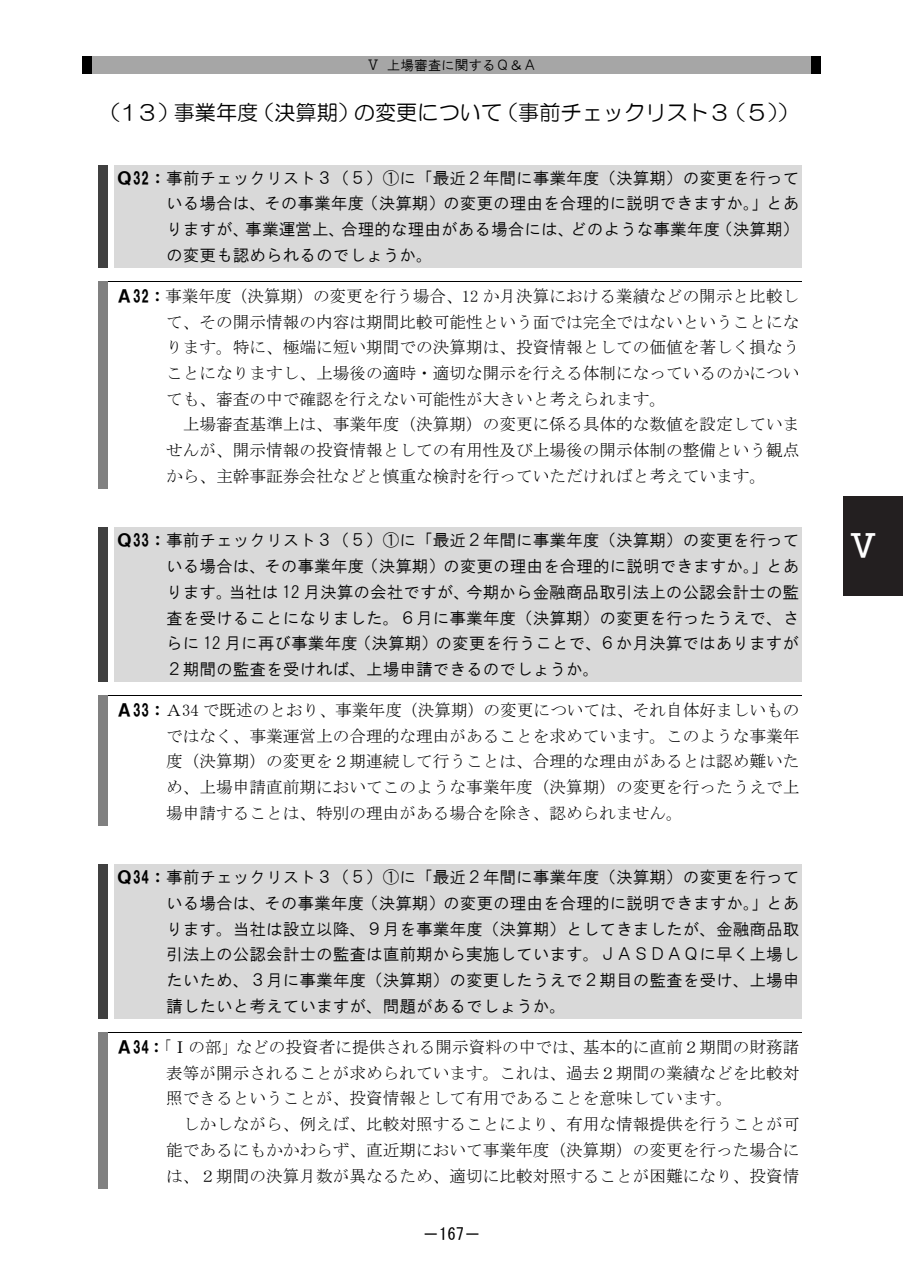
<style>
.page{position:relative;width:903px;height:1275px;background:#fff}
.page>*{position:absolute;margin:0;border:0;box-sizing:border-box;transform-origin:0 0}
.t1{font:35px "MS Gothic";color:#fff}
.t2{font:21.18px "HG Maru Gothic MPRO";color:#000}
.t3{font:16.62px/25.7px "MS Mincho";color:#000;text-align:justify}
.t4{font:16.62px/25.7px "HG Gothic M";color:#000;text-align:justify}
.t5{font:16.62px "MS Gothic";color:#000}
.t6{font:13.65px "HG Gothic M";color:#000}
.s1{font-family:"HG Soei Kakugothic UB"}
</style>
<div class="page">
<div style="left:91px;top:56px;width:721px;height:18px;background:#a6a6a6"></div>
<div style="left:82px;top:56px;width:9px;height:18px;background:#000"></div>
<div style="left:812px;top:56px;width:9px;height:18px;background:#000"></div>
<div style="left:114px;top:165px;width:687px;height:26px;background:#d9d9d9"></div>
<div style="left:99px;top:165px;width:9px;height:26px;background:#404040"></div>
<div style="left:114px;top:191px;width:687px;height:25px;background:#d9d9d9"></div>
<div style="left:99px;top:191px;width:9px;height:25px;background:#404040"></div>
<div style="left:114px;top:216px;width:687px;height:26px;background:#d9d9d9"></div>
<div style="left:99px;top:216px;width:9px;height:26px;background:#404040"></div>
<div style="left:114px;top:242px;width:687px;height:26px;background:#d9d9d9"></div>
<div style="left:99px;top:242px;width:9px;height:26px;background:#404040"></div>
<hr style="left:99px;top:281px;width:702px;height:1px;background:#000">
<div style="left:99px;top:281px;width:9px;height:28px;background:#808080"></div>
<div style="left:99px;top:309px;width:9px;height:25px;background:#808080"></div>
<div style="left:99px;top:334px;width:9px;height:26px;background:#808080"></div>
<div style="left:99px;top:360px;width:9px;height:26px;background:#808080"></div>
<div style="left:99px;top:386px;width:9px;height:26px;background:#808080"></div>
<div style="left:99px;top:412px;width:9px;height:25px;background:#808080"></div>
<div style="left:99px;top:437px;width:9px;height:26px;background:#808080"></div>
<div style="left:99px;top:463px;width:9px;height:26px;background:#808080"></div>
<div style="left:114px;top:527px;width:687px;height:26px;background:#d9d9d9"></div>
<div style="left:99px;top:527px;width:9px;height:26px;background:#404040"></div>
<div style="left:114px;top:553px;width:687px;height:26px;background:#d9d9d9"></div>
<div style="left:99px;top:553px;width:9px;height:26px;background:#404040"></div>
<div style="left:114px;top:579px;width:687px;height:26px;background:#d9d9d9"></div>
<div style="left:99px;top:579px;width:9px;height:26px;background:#404040"></div>
<div style="left:114px;top:605px;width:687px;height:25px;background:#d9d9d9"></div>
<div style="left:99px;top:605px;width:9px;height:25px;background:#404040"></div>
<div style="left:114px;top:630px;width:687px;height:26px;background:#d9d9d9"></div>
<div style="left:99px;top:630px;width:9px;height:26px;background:#404040"></div>
<div style="left:114px;top:656px;width:687px;height:26px;background:#d9d9d9"></div>
<div style="left:99px;top:656px;width:9px;height:26px;background:#404040"></div>
<hr style="left:99px;top:695px;width:702px;height:1px;background:#000">
<div style="left:99px;top:696px;width:9px;height:27px;background:#808080"></div>
<div style="left:99px;top:723px;width:9px;height:25px;background:#808080"></div>
<div style="left:99px;top:748px;width:9px;height:26px;background:#808080"></div>
<div style="left:99px;top:774px;width:9px;height:26px;background:#808080"></div>
<div style="left:99px;top:800px;width:9px;height:26px;background:#808080"></div>
<div style="left:114px;top:864px;width:687px;height:26px;background:#d9d9d9"></div>
<div style="left:99px;top:864px;width:9px;height:26px;background:#404040"></div>
<div style="left:114px;top:890px;width:687px;height:26px;background:#d9d9d9"></div>
<div style="left:99px;top:890px;width:9px;height:26px;background:#404040"></div>
<div style="left:114px;top:916px;width:687px;height:26px;background:#d9d9d9"></div>
<div style="left:99px;top:916px;width:9px;height:26px;background:#404040"></div>
<div style="left:114px;top:942px;width:687px;height:25px;background:#d9d9d9"></div>
<div style="left:99px;top:942px;width:9px;height:25px;background:#404040"></div>
<div style="left:114px;top:967px;width:687px;height:26px;background:#d9d9d9"></div>
<div style="left:99px;top:967px;width:9px;height:26px;background:#404040"></div>
<div style="left:114px;top:993px;width:687px;height:26px;background:#d9d9d9"></div>
<div style="left:99px;top:993px;width:9px;height:26px;background:#404040"></div>
<hr style="left:99px;top:1032px;width:702px;height:1px;background:#000">
<div style="left:99px;top:1032px;width:9px;height:28px;background:#808080"></div>
<div style="left:99px;top:1060px;width:9px;height:25px;background:#808080"></div>
<div style="left:99px;top:1085px;width:9px;height:26px;background:#808080"></div>
<div style="left:99px;top:1111px;width:9px;height:26px;background:#808080"></div>
<div style="left:99px;top:1137px;width:9px;height:26px;background:#808080"></div>
<div style="left:99px;top:1163px;width:9px;height:25px;background:#808080"></div>
<div style="left:843px;top:496px;width:60px;height:99px;background:#231f20"></div>
<p class="t6" style="left:366px;top:58px;width:172px">Ⅴ 上場審査に関するＱ＆Ａ</p>
<p class="t2" style="left:100px;top:102px;width:701px">（1３）事業年度（決算期）の変更について（事前チェックリスト３（５））</p>
<p class="t4" style="left:166px;top:165px;width:635px;text-indent:-50px"><span class="s1">Ｑ32：</span>事前チェックリスト３（５）①に「最近２年間に事業年度（決算期）の変更を行っている場合は、その事業年度（決算期）の変更の理由を合理的に説明できますか。」とありますが、事業運営上、合理的な理由がある場合には、どのような事業年度（決算期）の変更も認められるのでしょうか。</p>
<p class="t3" style="left:116px;top:283px;width:684px"><span class="s1">Ａ32：</span>事業年度（決算期）の変更を行う場合、12 か月決算における業績などの開示と比較し</p>
<p class="t3" style="left:166px;top:309px;width:635px">て、その開示情報の内容は期間比較可能性という面では完全ではないということにな</p>
<p class="t3" style="left:166px;top:334px;width:635px">ります。特に、極端に短い期間での決算期は、投資情報としての価値を著しく損なう</p>
<p class="t3" style="left:166px;top:360px;width:635px">ことになりますし、上場後の適時・適切な開示を行える体制になっているのかについ</p>
<p class="t3" style="left:166px;top:386px;width:501px">ても、審査の中で確認を行えない可能性が大きいと考えられます。</p>
<p class="t3" style="left:183px;top:412px;width:618px">上場審査基準上は、事業年度（決算期）の変更に係る具体的な数値を設定していま</p>
<p class="t3" style="left:166px;top:437px;width:635px">せんが、開示情報の投資情報としての有用性及び上場後の開示体制の整備という観点</p>
<p class="t3" style="left:166px;top:463px;width:601px">から、主幹事証券会社などと慎重な検討を行っていただければと考えています。</p>
<p class="t4" style="left:166px;top:527px;width:635px;text-indent:-50px"><span class="s1">Ｑ33：</span>事前チェックリスト３（５）①に「最近２年間に事業年度（決算期）の変更を行っている場合は、その事業年度（決算期）の変更の理由を合理的に説明できますか。」とあります。当社は 12 月決算の会社ですが、今期から金融商品取引法上の公認会計士の監査を受けることになりました。６月に事業年度（決算期）の変更を行ったうえで、さらに 12 月に再び事業年度（決算期）の変更を行うことで、６か月決算ではありますが２期間の監査を受ければ、上場申請できるのでしょうか。</p>
<p class="t3" style="left:166px;top:697px;width:635px;text-indent:-50px"><span class="s1">Ａ33：</span>Ａ34 で既述のとおり、事業年度（決算期）の変更については、それ自体好ましいものではなく、事業運営上の合理的な理由があることを求めています。このような事業年度（決算期）の変更を２期連続して行うことは、合理的な理由があるとは認め難いため、上場申請直前期においてこのような事業年度（決算期）の変更を行ったうえで上場申請することは、特別の理由がある場合を除き、認められません。</p>
<p class="t4" style="left:166px;top:864px;width:635px;text-indent:-50px"><span class="s1">Ｑ34：</span>事前チェックリスト３（５）①に「最近２年間に事業年度（決算期）の変更を行っている場合は、その事業年度（決算期）の変更の理由を合理的に説明できますか。」とあります。当社は設立以降、９月を事業年度（決算期）としてきましたが、金融商品取引法上の公認会計士の監査は直前期から実施しています。ＪＡＳＤＡＱに早く上場したいため、３月に事業年度（決算期）の変更したうえで２期目の監査を受け、上場申請したいと考えていますが、問題があるでしょうか。</p>
<p class="t3" style="left:116px;top:1034px;width:684px"><span class="s1">Ａ34：</span>「Ⅰの部」などの投資者に提供される開示資料の中では、基本的に直前２期間の財務諸</p>
<p class="t3" style="left:166px;top:1060px;width:635px">表等が開示されることが求められています。これは、過去２期間の業績などを比較対</p>
<p class="t3" style="left:166px;top:1085px;width:568px">照できるということが、投資情報として有用であることを意味しています。</p>
<p class="t3" style="left:183px;top:1111px;width:618px">しかしながら、例えば、比較対照することにより、有用な情報提供を行うことが可</p>
<p class="t3" style="left:166px;top:1137px;width:635px">能であるにもかかわらず、直近期において事業年度（決算期）の変更を行った場合に</p>
<p class="t3" style="left:166px;top:1163px;width:635px">は、２期間の決算月数が異なるため、適切に比較対照することが困難になり、投資情</p>
<p class="t5" style="left:422px;top:1226px;width:60px">－167－</p>
<h1 class="t1" style="left:846px;top:528px;width:31px">Ⅴ</h1>
</div>
